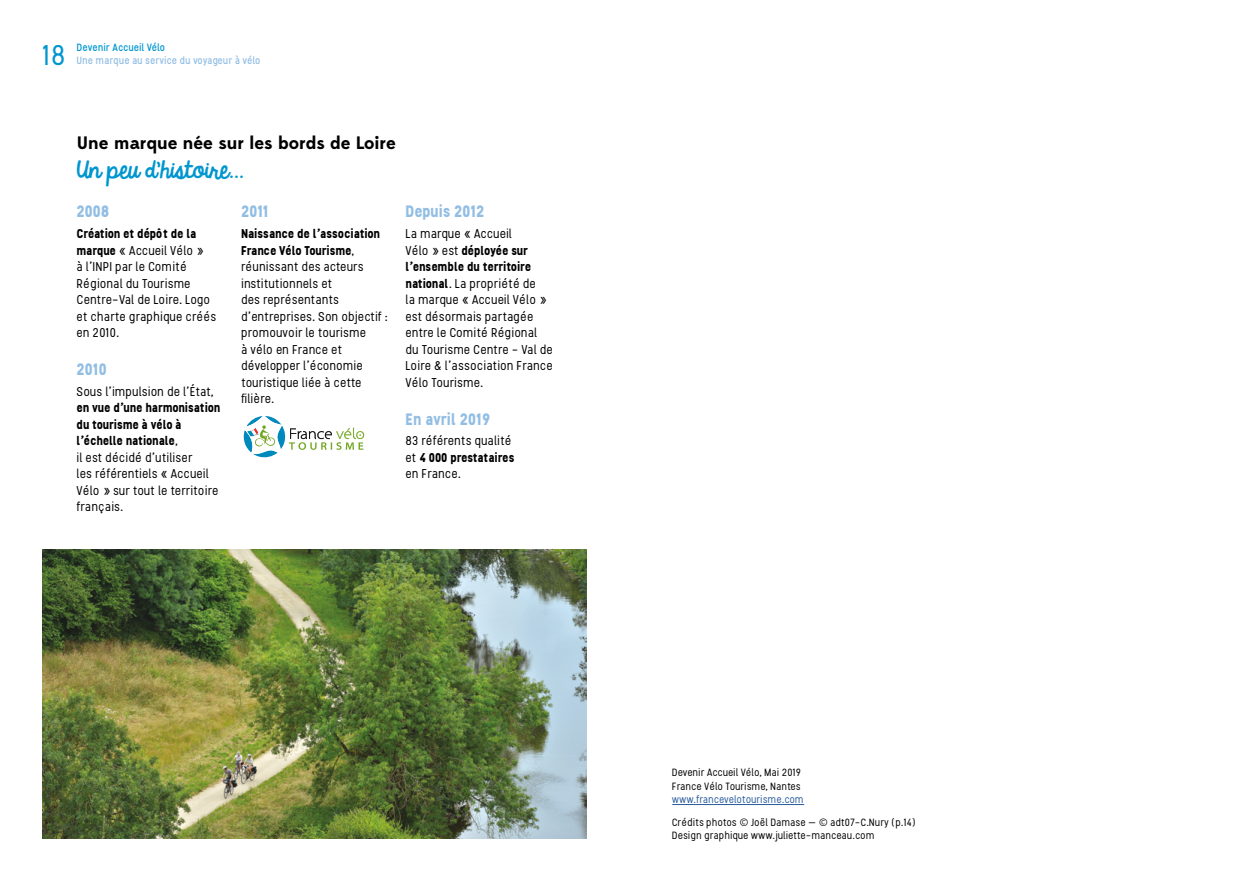
<style>
.page{position:relative;width:1259px;height:893px;background:#fff}
.page>*{position:absolute;margin:0;border:0;box-sizing:border-box;transform-origin:0 0}
.t1{font:28.5px "Stellar";color:#0096cf}
.t2{font:21px "KG Always A Good Time";color:#0096cf}
.t3{font:700 18px "Edmondsans";color:#000}
.t4{font:700 16.5px "Stellar";color:#92bee4}
.t5{font:12.75px/16.5px "Stellar";color:#000}
.t6{font:10.5px/13.5px "Stellar";color:#000}
.t7{font:500 10.5px "Stellar";letter-spacing:-.01em;color:#92bee4}
.t8{font:500 10.5px "Stellar";letter-spacing:-.01em;color:#0096cf}
.s1{font-weight:700}
.s2{color:#275b9b}
.s3{font-family:"DIN"}
</style>
<div class="page">
<img style="left:42px;top:550px;width:545px;height:289px">
<svg style="left:243px;top:416px;width:121px;height:42px"></svg>
<hr style="left:672px;top:804px;width:132px;height:1px;background:#275b9b">
<h1 class="t1" style="left:42px;top:38px;width:26px">18</h1>
<p class="t8" style="left:77px;top:41px;width:90px">Devenir Accueil Vélo</p>
<p class="t7" style="left:77px;top:54px;width:185px">Une marque au service du voyageur à vélo</p>
<h3 class="t3" style="left:77px;top:132px;width:320px">Une marque née sur les bords de Loire</h3>
<h2 class="t2" style="left:77px;top:154px;width:168px">Un peu d’histoire...</h2>
<p class="t4" style="left:77px;top:201px;width:35px">2008</p>
<p class="t5" style="left:77px;top:225px;width:141px"><span class="s1">Création et dépôt de la marque</span> «Accueil Vélo»<br>à l’INPI par le Comité<br>Régional du Tourisme<br>Centre-Val de Loire. Logo et charte graphique créés en 2010.</p>
<p class="t4" style="left:77px;top:359px;width:32px">2010</p>
<p class="t5" style="left:77px;top:383px;width:139px">Sous l’impulsion de l’État,</p>
<p class="t5" style="left:77px;top:400px;width:145px"><span class="s1">en vue d’une harmonisation du tourisme à vélo à l’échelle nationale</span>,<br>il est décidé d’utiliser<br>les référentiels «Accueil<br>Vélo» sur tout le territoire français.</p>
<p class="t4" style="left:241px;top:201px;width:29px">2011</p>
<p class="t5" style="left:241px;top:225px;width:148px"><span class="s1">Naissance de l’association<br>France Vélo Tourisme</span>, réunissant des acteurs institutionnels et<br>des représentants d’entreprises. Son objectif : promouvoir le tourisme<br>à vélo en France et développer l’économie touristique liée à cette filière.</p>
<p class="t4" style="left:406px;top:201px;width:81px">Depuis 2012</p>
<p class="t5" style="left:406px;top:225px;width:149px">La marque «Accueil<br>Vélo» est <span class="s1">déployée sur l’ensemble du territoire national</span>. La propriété de<br>la marque «Accueil Vélo» est désormais partagée entre le Comité Régional du Tourisme Centre - Val de<br>Loire &amp; l’association France<br>Vélo Tourisme.</p>
<p class="t4" style="left:406px;top:408px;width:86px">En avril 2019</p>
<p class="t5" style="left:406px;top:433px;width:110px">83 référents qualité et <span class="s1">4 000 prestataires </span>en France.</p>
<p class="t6" style="left:672px;top:766px;width:131px">Devenir Accueil Vélo, Mai 2019<br>France Vélo Tourisme, Nantes</p>
<p class="t6" style="left:672px;top:789px;width:245px;line-height:22px"><span class="s2">www.francevelotourisme.com<br></span>Crédits photos <span class="s3">©</span> Joël Damase — <span class="s3">©</span> adt07-C.Nury (p.14)</p>
<p class="t6" style="left:672px;top:829px;width:204px">Design graphique www.juliette-manceau.com</p>
</div>
